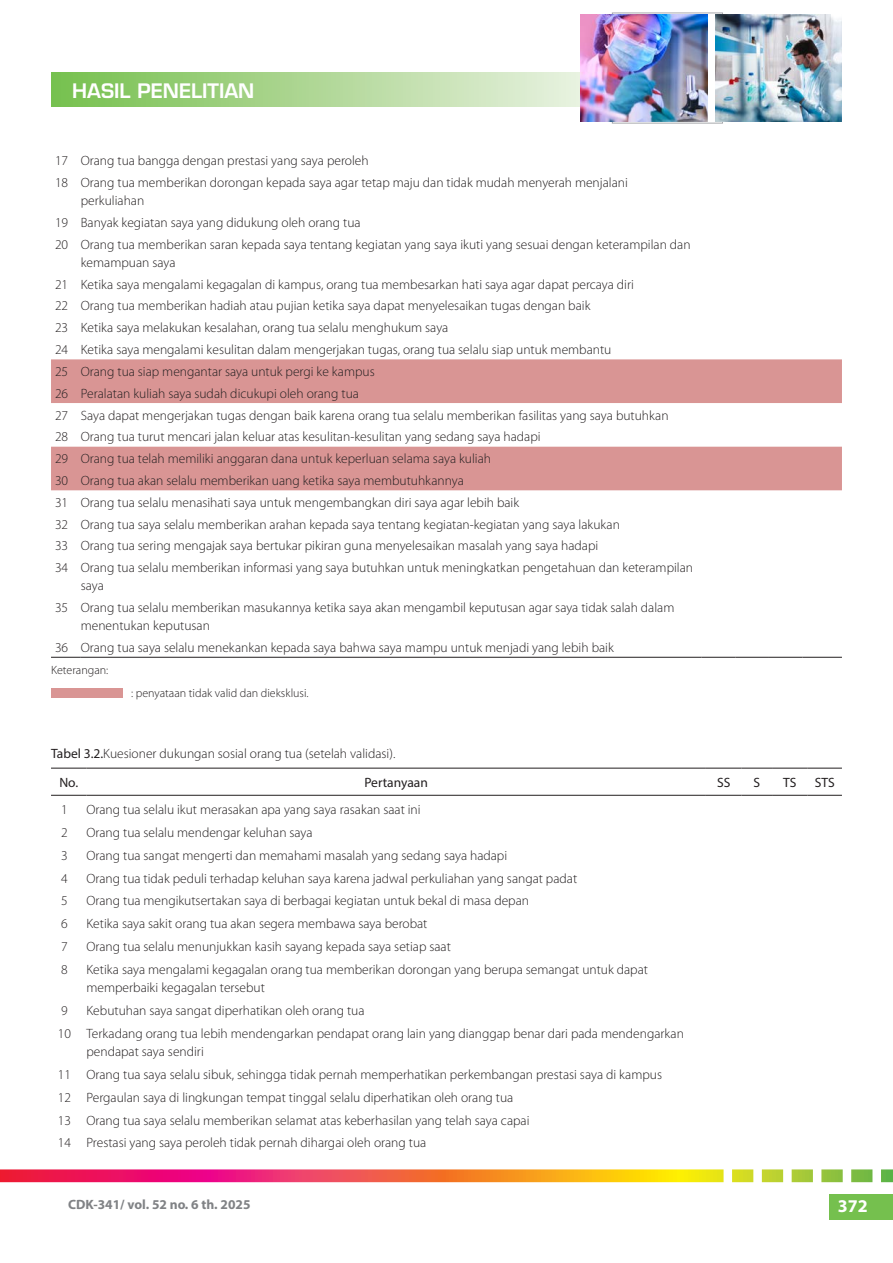
<style>
.page{position:relative;width:893px;height:1263px;background:#fff}
.page>*{position:absolute;margin:0;border:0;box-sizing:border-box;transform-origin:0 0}
.t1{font:600 19.5px "Eurostile LT Std";color:#fff}
.t2{font:700 18px "Myriad Pro";color:#fff}
.t3{font:300 13.5px/21.8px "Myriad Pro";color:#231f20}
.t4{font:700 13.5px "Myriad Pro";color:#808285}
.t5{font:13.5px "Myriad Pro";color:#231f20}
.t6{font:300 12px "Myriad Pro";color:#231f20}
.s1{font-weight:400}
</style>
<div class="page">
<div style="left:829px;top:1194px;width:64px;height:26px;background:#75c04e"></div>
<svg style="left:0;top:1169px;width:893px;height:13px;background:#e87c50"></svg>
<svg style="left:51px;top:359px;width:791px;height:131px;fill:#d99594"></svg>
<hr style="left:51px;top:657px;width:30px;height:1px;background:#231f20">
<hr style="left:81px;top:657px;width:621px;height:1px;background:#231f20">
<hr style="left:702px;top:657px;width:33px;height:1px;background:#231f20">
<hr style="left:735px;top:657px;width:34px;height:1px;background:#231f20">
<hr style="left:769px;top:657px;width:34px;height:1px;background:#231f20">
<hr style="left:803px;top:657px;width:39px;height:1px;background:#231f20">
<div style="left:51px;top:688px;width:72px;height:9px;background:#d99594"></div>
<hr style="left:51px;top:768px;width:35px;height:1px;background:#231f20">
<hr style="left:86px;top:768px;width:620px;height:1px;background:#231f20">
<hr style="left:706px;top:768px;width:35px;height:1px;background:#231f20">
<hr style="left:741px;top:768px;width:31px;height:1px;background:#231f20">
<hr style="left:772px;top:768px;width:36px;height:1px;background:#231f20">
<hr style="left:808px;top:768px;width:34px;height:1px;background:#231f20">
<hr style="left:51px;top:795px;width:35px;height:1px;background:#231f20">
<hr style="left:86px;top:795px;width:620px;height:1px;background:#231f20">
<hr style="left:706px;top:795px;width:35px;height:1px;background:#231f20">
<hr style="left:741px;top:795px;width:31px;height:1px;background:#231f20">
<hr style="left:772px;top:795px;width:36px;height:1px;background:#231f20">
<hr style="left:808px;top:795px;width:34px;height:1px;background:#231f20">
<svg style="left:51px;top:72px;width:530px;height:35px;background:#afd896"></svg>
<div style="left:612px;top:13px;width:111px;height:110px;border:1px solid #a8a9ad"></div>
<img style="left:716px;top:14px;width:126px;height:107px">
<img style="left:581px;top:14px;width:126px;height:107px">
<h1 class="t1" style="left:72px;top:79px;width:184px">HASIL PENELITIAN</h1>
<p class="t3" style="left:55px;top:150px;width:574px">17 Orang tua bangga dengan prestasi yang saya peroleh<br>18 Orang tua memberikan dorongan kepada saya agar tetap maju dan tidak mudah menyerah menjalani</p>
<p class="t3" style="left:55px;top:190px;width:637px;text-indent:26px">perkuliahan<br>19 Banyak kegiatan saya yang didukung oleh orang tua<br>20 Orang tua memberikan saran kepada saya tentang kegiatan yang saya ikuti yang sesuai dengan keterampilan dan</p>
<p class="t3" style="left:55px;top:252px;width:640px;text-indent:26px">kemampuan saya<br>21 Ketika saya mengalami kegagalan di kampus, orang tua membesarkan hati saya agar dapat percaya diri<br>22 Orang tua memberikan hadiah atau pujian ketika saya dapat menyelesaikan tugas dengan baik<br>23 Ketika saya melakukan kesalahan, orang tua selalu menghukum saya<br>24 Ketika saya mengalami kesulitan dalam mengerjakan tugas, orang tua selalu siap untuk membantu<br>25 Orang tua siap mengantar saya untuk pergi ke kampus<br>26 Peralatan kuliah saya sudah dicukupi oleh orang tua<br>27 Saya dapat mengerjakan tugas dengan baik karena orang tua selalu memberikan fasilitas yang saya butuhkan<br>28 Orang tua turut mencari jalan keluar atas kesulitan-kesulitan yang sedang saya hadapi<br>29 Orang tua telah memiliki anggaran dana untuk keperluan selama saya kuliah<br>30 Orang tua akan selalu memberikan uang ketika saya membutuhkannya<br>31 Orang tua selalu menasihati saya untuk mengembangkan diri saya agar lebih baik<br>32 Orang tua saya selalu memberikan arahan kepada saya tentang kegiatan-kegiatan yang saya lakukan<br>33 Orang tua sering mengajak saya bertukar pikiran guna menyelesaikan masalah yang saya hadapi<br>34 Orang tua selalu memberikan informasi yang saya butuhkan untuk meningkatkan pengetahuan dan keterampilan</p>
<p class="t3" style="left:55px;top:575px;width:621px;text-indent:26px">saya<br>35 Orang tua selalu memberikan masukannya ketika saya akan mengambil keputusan agar saya tidak salah dalam</p>
<p class="t3" style="left:55px;top:615px;width:560px;text-indent:26px">menentukan keputusan<br>36 Orang tua saya selalu menekankan kepada saya bahwa saya mampu untuk menjadi yang lebih baik</p>
<p class="t6" style="left:51px;top:663px;width:59px">Keterangan:</p>
<p class="t6" style="left:131px;top:687px;width:179px">: penyataan tidak valid dan dieksklusi.</p>
<p class="t3" style="left:59px;top:739px;width:337px;line-height:29.2px;text-indent:-8px"><span class="s1">Tabel 3.2.</span>Kuesioner dukungan sosial orang tua (setelah validasi).<br><span class="s1">No.</span></p>
<p class="t5" style="left:364px;top:774px;width:65px">Pertanyaan</p>
<p class="t5" style="left:717px;top:774px;width:15px">SS</p>
<p class="t5" style="left:753px;top:774px;width:8px">S</p>
<p class="t5" style="left:783px;top:774px;width:15px">TS</p>
<p class="t5" style="left:815px;top:774px;width:21px">STS</p>
<p class="t3" style="left:61px;top:799px;width:8px">1</p>
<p class="t3" style="left:86px;top:799px;width:336px">Orang tua selalu ikut merasakan apa yang saya rasakan saat ini</p>
<p class="t3" style="left:61px;top:822px;width:8px">2</p>
<p class="t3" style="left:86px;top:822px;width:228px">Orang tua selalu mendengar keluhan saya</p>
<p class="t3" style="left:61px;top:844px;width:8px">3</p>
<p class="t3" style="left:86px;top:844px;width:422px">Orang tua sangat mengerti dan memahami masalah yang sedang saya hadapi</p>
<p class="t3" style="left:61px;top:867px;width:8px">4</p>
<p class="t3" style="left:86px;top:867px;width:492px">Orang tua tidak peduli terhadap keluhan saya karena jadwal perkuliahan yang sangat padat</p>
<p class="t3" style="left:61px;top:890px;width:8px">5</p>
<p class="t3" style="left:86px;top:890px;width:444px">Orang tua mengikutsertakan saya di berbagai kegiatan untuk bekal di masa depan</p>
<p class="t3" style="left:61px;top:913px;width:8px">6</p>
<p class="t3" style="left:86px;top:913px;width:342px">Ketika saya sakit orang tua akan segera membawa saya berobat</p>
<p class="t3" style="left:61px;top:936px;width:8px">7</p>
<p class="t3" style="left:86px;top:936px;width:366px">Orang tua selalu menunjukkan kasih sayang kepada saya setiap saat</p>
<p class="t3" style="left:61px;top:959px;width:8px">8</p>
<p class="t3" style="left:86px;top:961px;width:563px;line-height:18px">Ketika saya mengalami kegagalan orang tua memberikan dorongan yang berupa semangat untuk dapat memperbaiki kegagalan tersebut</p>
<p class="t3" style="left:61px;top:1000px;width:8px">9</p>
<p class="t3" style="left:58px;top:999px;width:628px;line-height:23px;text-indent:29px">Kebutuhan saya sangat diperhatikan oleh orang tua<br>10 Terkadang orang tua lebih mendengarkan pendapat orang lain yang dianggap benar dari pada mendengarkan</p>
<p class="t3" style="left:58px;top:1040px;width:606px;line-height:23px;text-indent:29px">pendapat saya sendiri<br>11 Orang tua saya selalu sibuk, sehingga tidak pernah memperhatikan perkembangan prestasi saya di kampus 12 Pergaulan saya di lingkungan tempat tinggal selalu diperhatikan oleh orang tua<br>13 Orang tua saya selalu memberikan selamat atas keberhasilan yang telah saya capai<br>14 Prestasi yang saya peroleh tidak pernah dihargai oleh orang tua</p>
<p class="t4" style="left:68px;top:1196px;width:184px">CDK-341/ vol. 52 no. 6 th. 2025</p>
<h2 class="t2" style="left:838px;top:1194px;width:31px">372</h2>
</div>
